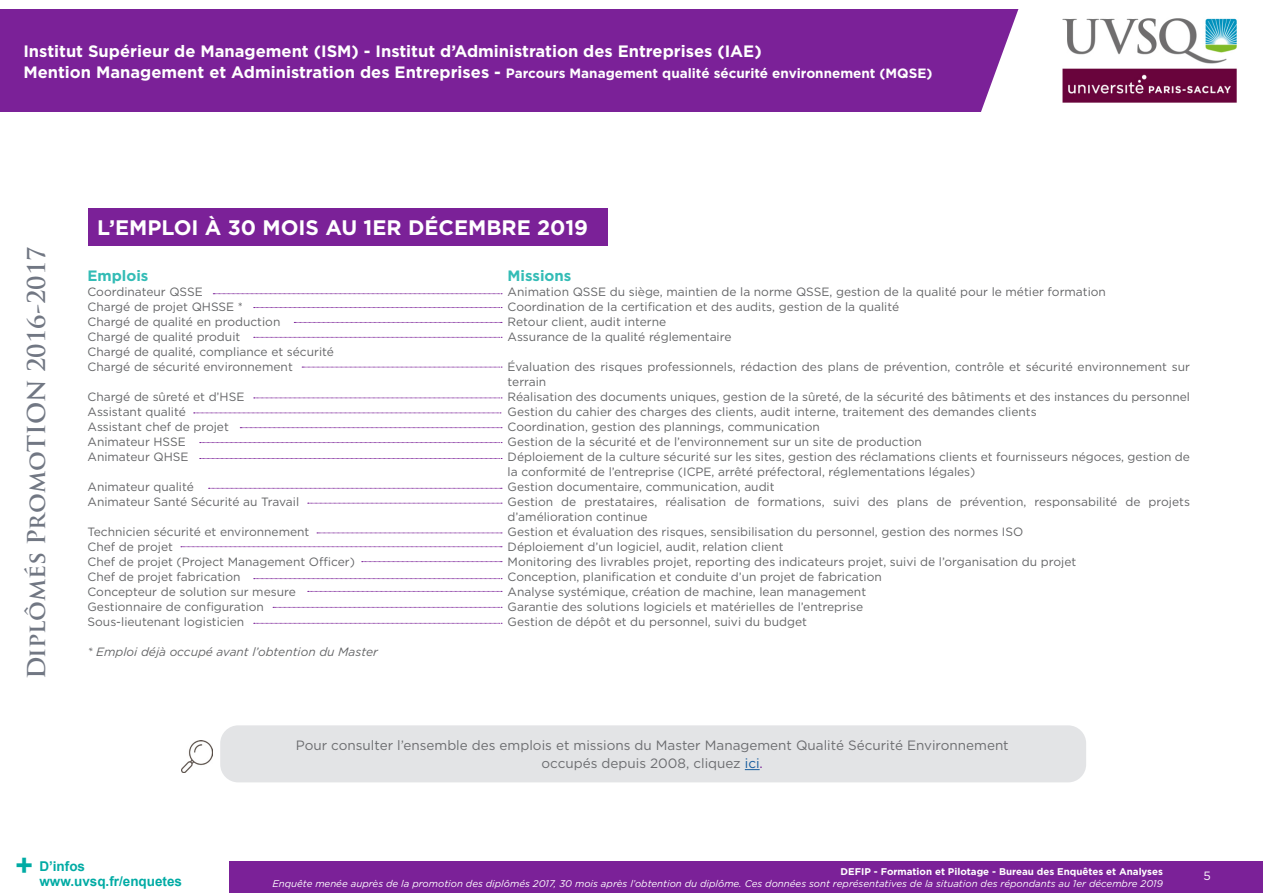
<style>
.page{position:relative;width:1263px;height:893px;background:#fff}
.page>*{position:absolute;margin:0;border:0;box-sizing:border-box;transform-origin:0 0}
.t1{font:700 30px "Arial";color:#00aba4}
.t2{font:700 24px "Trajan Pro";color:#717783}
.t3{font:700 21px "Gotham";color:#fff}
.t4{font:700 16.5px "Gotham";color:#fff}
.t5{font:700 15px "Gotham";color:#33bcb6}
.t6{font:13.5px "Gotham";color:#6c6d70}
.t7{font:700 13.5px "Gotham";color:#fff}
.t8{font:700 13.5px/15px "Arial";color:#00aba4}
.t9{font:12px/15px "Gotham";color:#646567}
.t10{font:italic 12px "Gotham";color:#646567}
.t11{font:12px "Gotham";color:#fff}
.t12{font:italic 9.75px "Gotham";color:#fff}
.t13{font:700 9.75px "Gotham";color:#fff}
.s1{font-size:16.5px}
.s2{color:#175d9e}
.s3{color:#7b2198}
</style>
<div class="page">
<div style="left:0;top:861px;width:1263px;height:32px;background:#7b2198"></div>
<div style="left:0;top:836px;width:229px;height:57px;background:#fff"></div>
<div style="left:0;top:10px;width:1023px;height:102px;background:#7b2198"></div>
<svg style="left:963px;top:9px;width:60px;height:103px"></svg>
<img style="left:1062px;top:18px;width:175px;height:85px">
<div style="left:89px;top:208px;width:519px;height:38px;background:#7b2198"></div>
<svg style="left:240px;top:427px;width:262px;height:1px"></svg>
<svg style="left:302px;top:367px;width:200px;height:1px"></svg>
<svg style="left:194px;top:413px;width:307px;height:1px"></svg>
<div style="left:220px;top:725px;width:866px;height:57px;background:#e3e4e6;border-radius:18px"></div>
<svg style="left:745px;top:769px;width:15px;height:1px"></svg>
<img style="left:181px;top:740px;width:32px;height:32px">
<svg style="left:213px;top:293px;width:289px;height:1px"></svg>
<svg style="left:294px;top:322px;width:208px;height:1px"></svg>
<svg style="left:254px;top:337px;width:248px;height:1px"></svg>
<svg style="left:200px;top:458px;width:302px;height:1px"></svg>
<svg style="left:254px;top:307px;width:248px;height:1px"></svg>
<svg style="left:209px;top:488px;width:293px;height:1px"></svg>
<svg style="left:308px;top:503px;width:194px;height:1px"></svg>
<svg style="left:317px;top:533px;width:185px;height:1px"></svg>
<svg style="left:254px;top:578px;width:248px;height:1px"></svg>
<svg style="left:254px;top:623px;width:248px;height:1px"></svg>
<svg style="left:273px;top:607px;width:229px;height:1px"></svg>
<svg style="left:308px;top:591px;width:194px;height:1px"></svg>
<svg style="left:254px;top:398px;width:248px;height:1px"></svg>
<svg style="left:200px;top:442px;width:302px;height:1px"></svg>
<svg style="left:181px;top:546px;width:321px;height:1px"></svg>
<svg style="left:362px;top:561px;width:140px;height:1px"></svg>
<p class="t4" style="left:23px;top:40px;width:740px">Institut Supérieur de Management (ISM) - Institut d’Administration des Entreprises (IAE)</p>
<p class="t7" style="left:23px;top:64px;width:910px"><span class="s1">Mention Management et Administration des Entreprises -</span> Parcours Management qualité sécurité environnement (MQSE)</p>
<h2 class="t2" style="left:22px;top:679px;width:434px;rotate:-90deg">Diplômés PromoTION 2016-2017</h2>
<p class="t3" style="left:97px;top:214px;width:493px">L’EMPLOI À 30 MOIS AU 1ER DÉCEMBRE 2019</p>
<p class="t5" style="left:88px;top:265px;width:62px">Emplois</p>
<p class="t9" style="left:88px;top:284px;width:117px">Coordinateur QSSE</p>
<p class="t9" style="left:88px;top:299px;width:157px">Chargé de projet QHSSE *</p>
<p class="t9" style="left:88px;top:314px;width:194px">Chargé de qualité en production</p>
<p class="t9" style="left:88px;top:329px;width:154px">Chargé de qualité produit</p>
<p class="t9" style="left:88px;top:344px;width:248px">Chargé de qualité, compliance et sécurité</p>
<p class="t9" style="left:88px;top:359px;width:207px">Chargé de sécurité environnement</p>
<p class="t9" style="left:88px;top:389px;width:158px">Chargé de sûreté et d’HSE</p>
<p class="t9" style="left:88px;top:404px;width:100px">Assistant qualité</p>
<p class="t9" style="left:88px;top:419px;width:143px">Assistant chef de projet</p>
<p class="t9" style="left:88px;top:434px;width:100px">Animateur HSSE</p>
<p class="t9" style="left:88px;top:449px;width:102px">Animateur QHSE</p>
<p class="t9" style="left:88px;top:479px;width:108px">Animateur qualité</p>
<p class="t9" style="left:88px;top:494px;width:213px">Animateur Santé Sécurité au Travail</p>
<p class="t9" style="left:88px;top:524px;width:223px">Technicien sécurité et environnement</p>
<p class="t9" style="left:88px;top:539px;width:87px">Chef de projet</p>
<p class="t9" style="left:88px;top:554px;width:269px">Chef de projet (Project Management Officer)</p>
<p class="t9" style="left:88px;top:569px;width:155px">Chef de projet fabrication</p>
<p class="t9" style="left:88px;top:584px;width:210px">Concepteur de solution sur mesure</p>
<p class="t9" style="left:88px;top:599px;width:178px">Gestionnaire de configuration</p>
<p class="t9" style="left:88px;top:614px;width:158px">Sous-lieutenant logisticien</p>
<p class="t10" style="left:88px;top:644px;width:292px">* Emploi déjà occupé avant l’obtention du Master</p>
<p class="t5" style="left:508px;top:266px;width:65px">Missions</p>
<p class="t9" style="left:508px;top:284px;width:600px">Animation QSSE du siège, maintien de la norme QSSE, gestion de la qualité pour le métier formation</p>
<p class="t9" style="left:508px;top:299px;width:393px">Coordination de la certification et des audits, gestion de la qualité</p>
<p class="t9" style="left:508px;top:314px;width:160px">Retour client, audit interne</p>
<p class="t9" style="left:508px;top:329px;width:225px">Assurance de la qualité réglementaire</p>
<p class="t9" style="left:508px;top:359px;width:684px">Évaluation des risques professionnels, rédaction des plans de prévention, contrôle et sécurité environnement sur terrain</p>
<p class="t9" style="left:508px;top:389px;width:684px">Réalisation des documents uniques, gestion de la sûreté, de la sécurité des bâtiments et des instances du personnel</p>
<p class="t9" style="left:508px;top:404px;width:531px">Gestion du cahier des charges des clients, audit interne, traitement des demandes clients</p>
<p class="t9" style="left:508px;top:419px;width:314px">Coordination, gestion des plannings, communication</p>
<p class="t9" style="left:508px;top:434px;width:416px">Gestion de la sécurité et de l’environnement sur un site de production</p>
<p class="t9" style="left:508px;top:449px;width:684px">Déploiement de la culture sécurité sur les sites, gestion des réclamations clients et fournisseurs négoces, gestion de la conformité de l’entreprise (ICPE, arrêté préfectoral, réglementations légales)</p>
<p class="t9" style="left:508px;top:479px;width:268px">Gestion documentaire, communication, audit</p>
<p class="t9" style="left:508px;top:494px;width:684px">Gestion de prestataires, réalisation de formations, suivi des plans de prévention, responsabilité de projets d’amélioration continue</p>
<p class="t9" style="left:508px;top:524px;width:517px">Gestion et évaluation des risques, sensibilisation du personnel, gestion des normes ISO</p>
<p class="t9" style="left:508px;top:539px;width:277px">Déploiement d’un logiciel, audit, relation client</p>
<p class="t9" style="left:508px;top:554px;width:570px">Monitoring des livrables projet, reporting des indicateurs projet, suivi de l’organisation du projet</p>
<p class="t9" style="left:508px;top:569px;width:376px">Conception, planification et conduite d’un projet de fabrication</p>
<p class="t9" style="left:508px;top:584px;width:360px">Analyse systémique, création de machine, lean management</p>
<p class="t9" style="left:508px;top:599px;width:357px">Garantie des solutions logiciels et matérielles de l’entreprise</p>
<p class="t9" style="left:508px;top:614px;width:301px">Gestion de dépôt et du personnel, suivi du budget</p>
<p class="t6" style="left:296px;top:737px;width:714px">Pour consulter l’ensemble des emplois et missions du Master Management Qualité Sécurité Environnement</p>
<p class="t6" style="left:542px;top:755px;width:223px">occupés depuis 2008, cliquez <span class="s2">ici</span><span class="s3">.</span></p>
<h1 class="t1" style="left:15px;top:845px;width:19px">+</h1>
<p class="t8" style="left:39px;top:859px;width:144px">D’infos www.uvsq.fr/enquetes</p>
<p class="t13" style="left:841px;top:865px;width:324px">DEFIP - Formation et Pilotage - Bureau des Enquêtes et Analyses</p>
<p class="t12" style="left:272px;top:877px;width:892px">Enquête menée auprès de la promotion des diplômés 2017, 30 mois après l’obtention du diplôme. Ces données sont représentatives de la situation des répondants au 1er décembre 2019</p>
<p class="t11" style="left:1203px;top:868px;width:9px">5</p>
</div>
